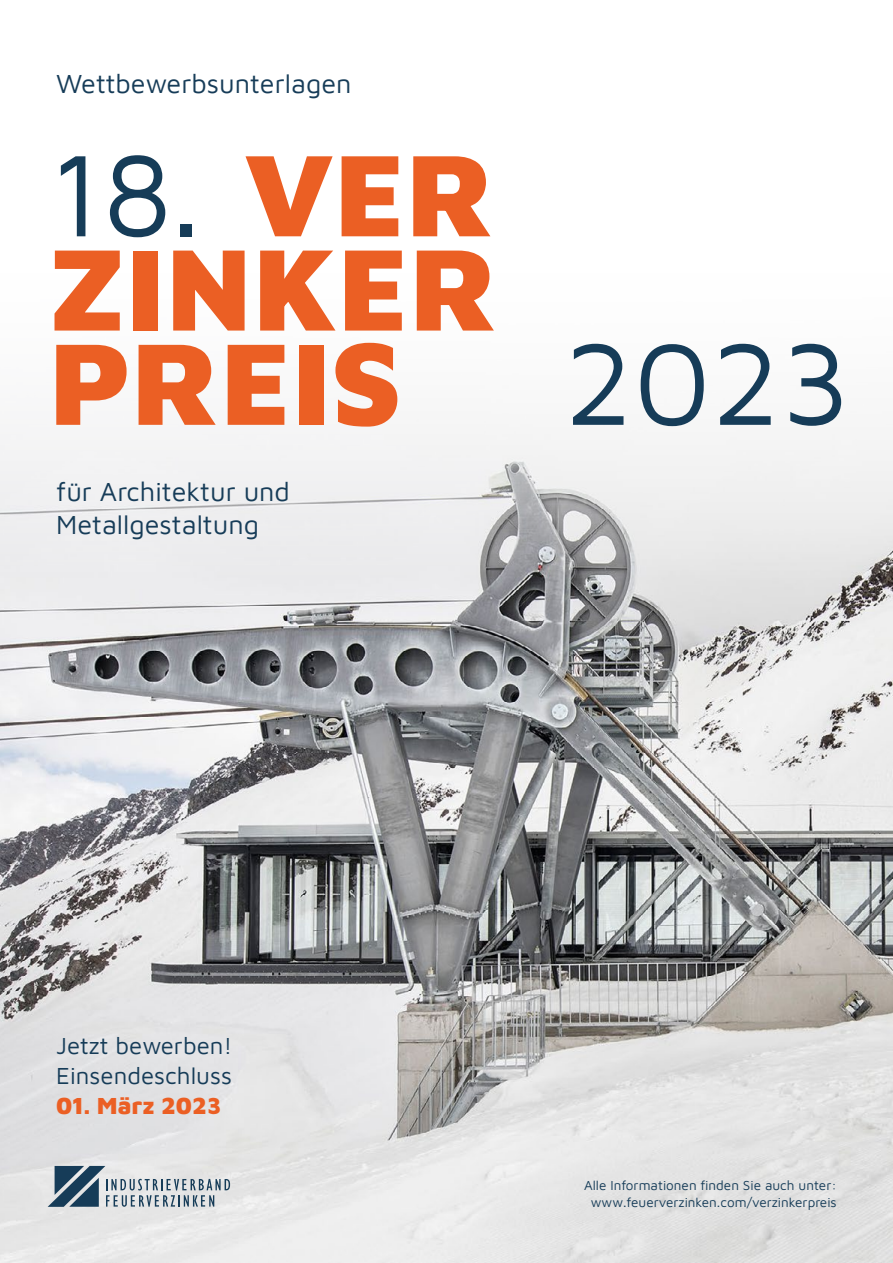
<style>
.page{position:relative;width:893px;height:1263px;background:#fff}
.page>*{position:absolute;margin:0;border:0;box-sizing:border-box;transform-origin:0 0}
.t1{font:119.85px/94.2px "Maven Pro";color:#eb5f24;text-align:justify}
.t2{font:119.85px "Maven Pro";color:#163c58}
.t3{font:27px/33px "Maven Pro";color:#163c58}
.t4{font:24px/30px "Maven Pro";color:#163c58}
.t5{font:24px "Maven Pro";color:#eb5f24}
.t6{font:13.5px/16.5px "Maven Pro";color:#163c58;text-align:center}
.s1{color:#163c58}
</style>
<div class="page">
<img style="left:0;top:585px;width:893px;height:678px">
<div style="left:0;top:0;width:893px;height:585px;background:linear-gradient(to bottom,#fff,#e7e7e8)"></div>
<svg style="left:48px;top:1166px;width:182px;height:41px;background:#a2aeb7"></svg>
<h2 class="t3" style="left:56px;top:65px;width:297px">Wettbewerbsunterlagen</h2>
<h1 class="t1" style="left:49px;top:140px;width:451px"><span class="s1">18.</span> VER ZINKER PREIS</h1>
<h2 class="t3" style="left:56px;top:473px;width:235px">für Architektur und<br>Metallgestaltung</h2>
<h1 class="t2" style="left:564px;top:301px;width:288px">2023</h1>
<h3 class="t4" style="left:56px;top:1029px;width:178px">Jetzt bewerben!<br>Einsendeschluss</h3>
<h3 class="t5" style="left:56px;top:1089px;width:167px">01. März 2023</h3>
<p class="t6" style="left:584px;top:1176px;width:254px">Alle Informationen finden Sie auch unter: www.feuerverzinken.com/verzinkerpreis</p>
</div>
